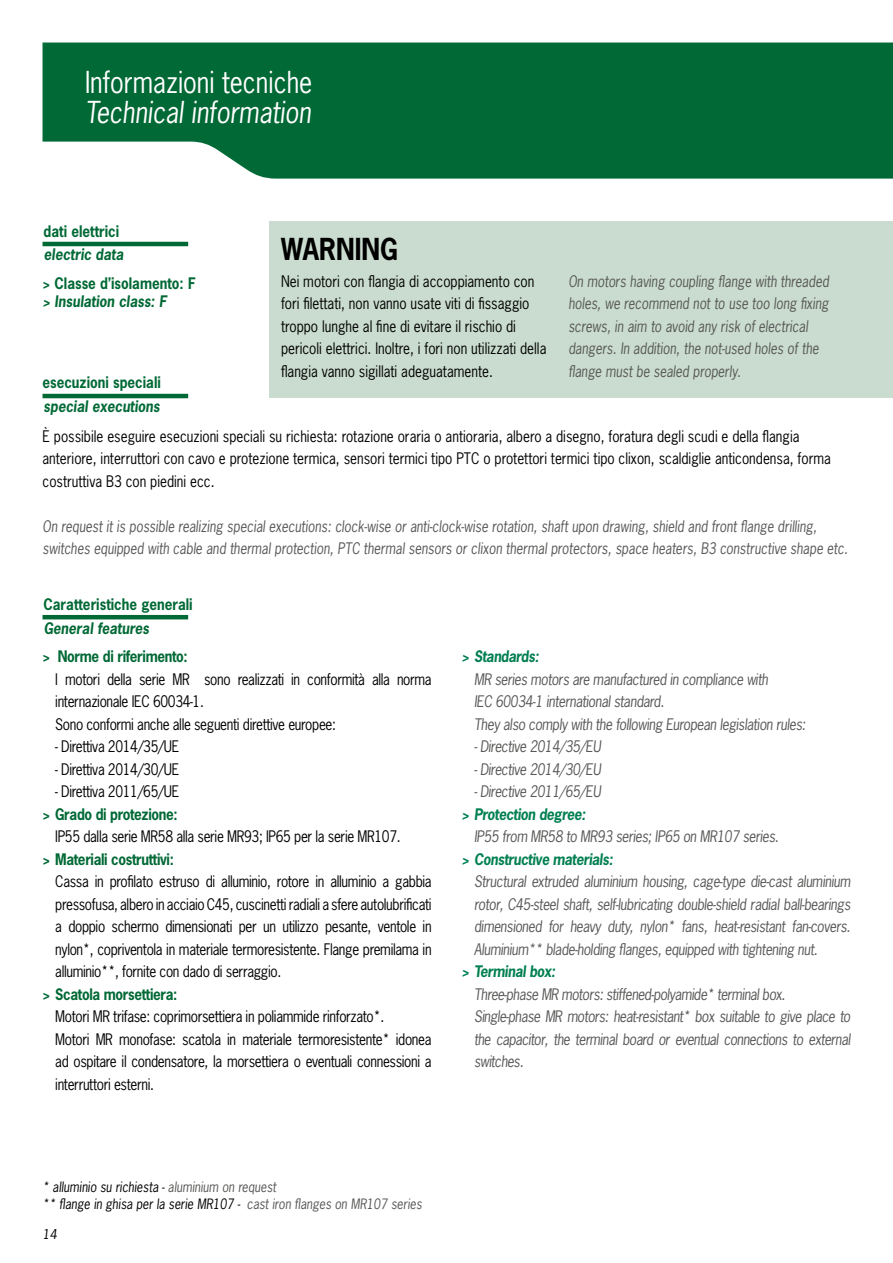
<style>
.page{position:relative;width:893px;height:1263px;background:#fff}
.page>*{position:absolute;margin:0;border:0;box-sizing:border-box;transform-origin:0 0}
.t1{font:28.5px "News Gothic Std";color:#fff;scale:.9 1}
.t2{font:italic 28.5px "News Gothic Std";color:#fff;scale:.9 1}
.t3{font:700 28.5px "News Gothic Std";color:#000;scale:.9 1}
.t4{font:15px/22.5px "News Gothic Std";letter-spacing:-.025em;color:#000;scale:.9 1}
.t5{font:italic 15px/22.5px "News Gothic Std";letter-spacing:-.025em;color:#575756;scale:.9 1}
.t6{font:15px/22.5px "News Gothic Std";color:#000;scale:.9 1}
.t7{font:italic 15px/22.5px "News Gothic Std";color:#575756;scale:.87 1}
.t8{font:700 15px "News Gothic Std";letter-spacing:-.025em;color:#006935;scale:.9 1}
.t9{font:700 15px "News Gothic Std";color:#006935;scale:.9 1}
.t10{font:italic 700 15px "News Gothic Std";letter-spacing:-.025em;color:#007f51;scale:.9 1}
.t11{font:italic 700 15px "News Gothic Std";color:#006935;scale:.9 1}
.t12{font:italic 13.5px/16.2px "News Gothic Std";color:#000;scale:.9 1}
.t13{font:italic 12.75px "News Gothic Std";color:#000}
.s1{color:#575756}
</style>
<div class="page">
<div style="left:43px;top:43px;width:850px;height:136px;background:#006935"></div>
<hr style="left:43px;top:242px;width:145px;height:4px;background:#006935">
<hr style="left:43px;top:615px;width:145px;height:4px;background:#006935">
<hr style="left:43px;top:394px;width:145px;height:4px;background:#006935">
<div style="left:269px;top:221px;width:624px;height:177px;background:#cadccf"></div>
<h1 class="t1" style="left:85px;top:64px;width:254px">Informazioni tecniche</h1>
<h1 class="t2" style="left:85px;top:94px;width:253px">Technical information</h1>
<p class="t9" style="left:44px;top:221px;width:86px">dati elettrici</p>
<p class="t11" style="left:44px;top:244px;width:90px">electric data</p>
<p class="t9" style="left:43px;top:274px;width:172px">&gt; Classe d’isolamento: F</p>
<p class="t11" style="left:43px;top:292px;width:139px">&gt; Insulation class: F</p>
<p class="t9" style="left:43px;top:372px;width:133px">esecuzioni speciali</p>
<p class="t11" style="left:44px;top:397px;width:131px">special executions</p>
<h1 class="t3" style="left:281px;top:231px;width:131px">WARNING</h1>
<p class="t6" style="left:281px;top:270px;width:296px">Nei motori con flangia di accoppiamento con fori filettati, non vanno usate viti di fissaggio troppo lunghe al fine di evitare il rischio di pericoli elettrici. Inoltre, i fori non utilizzati della flangia vanno sigillati adeguatamente.</p>
<p class="t7" style="left:568px;top:270px;width:301px">On motors having coupling flange with threaded holes, we recommend not to use too long fixing screws, in aim to avoid any risk of electrical dangers. In addition, the not-used holes of the flange must be sealed properly.</p>
<p class="t6" style="left:43px;top:425px;width:877px">È possibile eseguire esecuzioni speciali su richiesta: rotazione oraria o antioraria, albero a disegno, foratura degli scudi e della flangia anteriore, interruttori con cavo e protezione termica, sensori termici tipo PTC o protettori termici tipo clixon, scaldiglie anticondensa, forma costruttiva B3 con piedini ecc.</p>
<p class="t7" style="left:43px;top:515px;width:927px">On request it is possible realizing special executions: clock-wise or anti-clock-wise rotation, shaft upon drawing, shield and front flange drilling, switches equipped with cable and thermal protection, PTC thermal sensors or clixon thermal protectors, space heaters, B3 constructive shape etc.</p>
<p class="t9" style="left:44px;top:595px;width:167px">Caratteristiche generali</p>
<p class="t11" style="left:44px;top:618px;width:118px">General features</p>
<p class="t8" style="left:43px;top:646px;width:163px">&gt; Norme di riferimento:</p>
<p class="t4" style="left:55px;top:668px;width:420px">I motori della serie MR sono realizzati in conformità alla norma internazionale IEC 60034-1.<br>Sono conformi anche alle seguenti direttive europee:</p>
<p class="t4" style="left:55px;top:735px;width:139px">- Direttiva 2014/35/UE</p>
<p class="t4" style="left:55px;top:758px;width:139px">- Direttiva 2014/30/UE</p>
<p class="t4" style="left:55px;top:780px;width:139px">- Direttiva 2011/65/UE</p>
<p class="t8" style="left:43px;top:804px;width:152px">&gt; Grado di protezione:</p>
<p class="t4" style="left:55px;top:825px;width:385px">IP55 dalla serie MR58 alla serie MR93; IP65 per la serie MR107.</p>
<p class="t8" style="left:43px;top:849px;width:148px">&gt; Materiali costruttivi:</p>
<p class="t4" style="left:55px;top:870px;width:420px;text-align:justify">Cassa in profilato estruso di alluminio, rotore in alluminio a gabbia pressofusa, albero in acciaio C45, cuscinetti radiali a sfere autolubrificati a doppio schermo dimensionati per un utilizzo pesante, ventole in nylon*, copriventola in materiale termoresistente. Flange premilama in alluminio**, fornite con dado di serraggio.</p>
<p class="t8" style="left:43px;top:984px;width:151px">&gt; Scatola morsettiera:</p>
<p class="t4" style="left:55px;top:1005px;width:420px">Motori MR trifase: coprimorsettiera in poliammide rinforzato*.<br>Motori MR monofase: scatola in materiale termoresistente* idonea ad ospitare il condensatore, la morsettiera o eventuali connessioni a interruttori esterni.</p>
<p class="t10" style="left:461px;top:646px;width:88px">&gt; Standards:</p>
<p class="t5" style="left:474px;top:668px;width:370px">MR series motors are manufactured in compliance with<br>IEC 60034-1 international standard.<br>They also comply with the following European legislation rules:</p>
<p class="t5" style="left:474px;top:735px;width:142px">- Directive 2014/35/EU</p>
<p class="t5" style="left:474px;top:758px;width:142px">- Directive 2014/30/EU</p>
<p class="t5" style="left:474px;top:780px;width:142px">- Directive 2011/65/EU</p>
<p class="t10" style="left:461px;top:804px;width:140px">&gt; Protection degree:</p>
<p class="t5" style="left:474px;top:825px;width:340px">IP55 from MR58 to MR93 series; IP65 on MR107 series.</p>
<p class="t10" style="left:461px;top:849px;width:170px">&gt; Constructive materials:</p>
<p class="t5" style="left:474px;top:870px;width:420px;text-align:justify">Structural extruded aluminium housing, cage-type die-cast aluminium rotor, C45-steel shaft, self-lubricating double-shield radial ball-bearings dimensioned for heavy duty, nylon* fans, heat-resistant fan-covers.<br>Aluminium** blade-holding flanges, equipped with tightening nut.</p>
<p class="t10" style="left:461px;top:961px;width:106px">&gt; Terminal box:</p>
<p class="t5" style="left:474px;top:983px;width:420px">Three-phase MR motors: stiffened-polyamide* terminal box.<br>Single-phase MR motors: heat-resistant* box suitable to give place to the capacitor, the terminal board or eventual connections to external switches.</p>
<p class="t12" style="left:43px;top:1179px;width:423px">* alluminio su richiesta - <span class="s1">aluminium on request<br></span>** flange in ghisa per la serie MR107 - <span class="s1">cast iron flanges on MR107 series</span></p>
<p class="t13" style="left:43px;top:1226px;width:16px">14</p>
</div>
